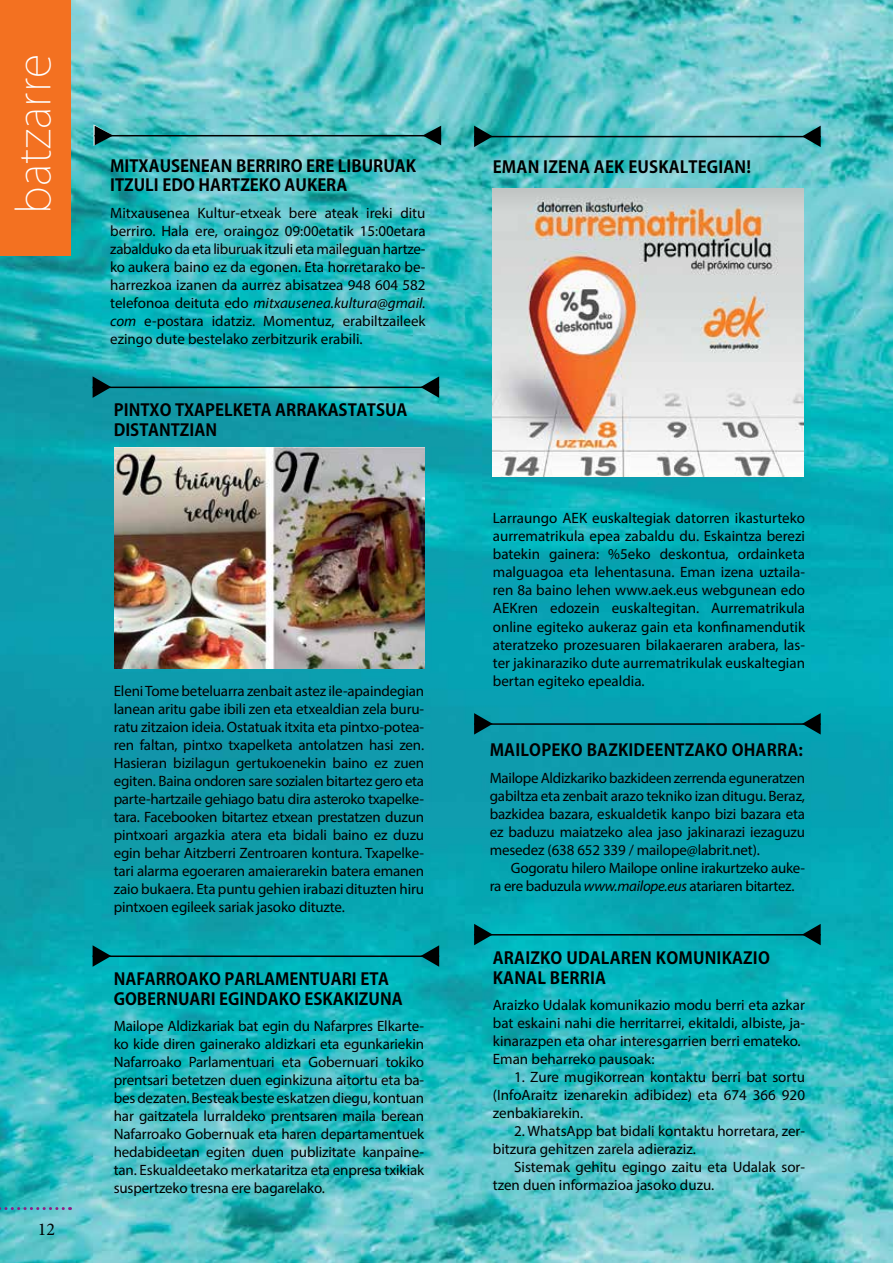
<style>
.page{position:relative;width:893px;height:1263px;background:#fff}
.page>*{position:absolute;margin:0;border:0;box-sizing:border-box;transform-origin:0 0}
.t1{font:200 45px "Koz Go Pr 6 N";color:#fff}
.t2{font:18px "Minion Pro";color:#000}
.t3{font:700 16.5px/19.8px "Koz Go Pr 6 N";color:#000}
.t4{font:15px/18px "Myriad Pro";color:#000;text-align:justify}
.t5{font:15px/18px "Myriad Pro";letter-spacing:-.02em;color:#000}
.s1{font-style:italic}
</style>
<div class="page">
<img style="left:0;top:0;width:893px;height:1263px">
<svg style="left:0;top:1207px;width:63px;height:3px"></svg>
<div style="left:0;top:0;width:70px;height:255px;background:#f37121"></div>
<img style="left:493px;top:189px;width:310px;height:287px">
<hr style="left:94px;top:135px;width:347px;height:1px;background:#000">
<svg style="left:94px;top:124px;width:19px;height:22px"></svg>
<svg style="left:423px;top:126px;width:18px;height:19px"></svg>
<hr style="left:474px;top:723px;width:347px;height:2px;background:#000">
<svg style="left:474px;top:713px;width:19px;height:21px"></svg>
<svg style="left:802px;top:713px;width:19px;height:21px"></svg>
<hr style="left:474px;top:934px;width:347px;height:1px;background:#000">
<svg style="left:474px;top:924px;width:19px;height:21px"></svg>
<svg style="left:802px;top:924px;width:19px;height:21px"></svg>
<hr style="left:474px;top:136px;width:347px;height:1px;background:#000">
<svg style="left:474px;top:126px;width:19px;height:21px"></svg>
<svg style="left:802px;top:126px;width:19px;height:21px"></svg>
<hr style="left:93px;top:955px;width:346px;height:2px;background:#000">
<svg style="left:93px;top:945px;width:18px;height:22px"></svg>
<svg style="left:421px;top:945px;width:18px;height:22px"></svg>
<hr style="left:93px;top:387px;width:346px;height:1px;background:#000">
<svg style="left:93px;top:376px;width:18px;height:22px"></svg>
<svg style="left:421px;top:376px;width:18px;height:22px"></svg>
<img style="left:115px;top:447px;width:309px;height:222px">
<h1 class="t1" style="left:9px;top:214px;width:161px;rotate:-90deg">batzarre</h1>
<p class="t3" style="left:110px;top:156px;width:307px">MITXAUSENEAN BERRIRO ERE LIBURUAK<br>ITZULI EDO HARTZEKO AUKERA</p>
<p class="t4" style="left:110px;top:204px;width:317px">Mitxausenea Kultur-etxeak bere ateak ireki ditu berriro. Hala ere, oraingoz 09:00etatik 15:00etara zabalduko da eta liburuak itzuli eta maileguan hartze&shy;ko aukera baino ez da egonen. Eta horretarako be&shy;harrezkoa izanen da aurrez abisatzea 948 604 582 telefonoa deituta edo <span class="s1">mitxausenea.kultura@gmail. com</span> e-postara idatziz. Momentuz, erabiltzaileek ezingo dute bestelako zerbitzurik erabili.</p>
<p class="t3" style="left:114px;top:400px;width:295px">PINTXO TXAPELKETA ARRAKASTATSUA<br>DISTANTZIAN</p>
<p class="t2" style="left:38px;top:1217px;width:19px">12</p>
<p class="t4" style="left:114px;top:682px;width:312px">Eleni Tome beteluarra zenbait astez ile-apaindegian lanean aritu gabe ibili zen eta etxealdian zela buru&shy;ratu zitzaion ideia. Ostatuak itxita eta pintxo-potea&shy;ren faltan, pintxo txapelketa antolatzen hasi zen.<br>Hasieran bizilagun gertukoenekin baino ez zuen egiten. Baina ondoren sare sozialen bitartez gero eta parte-hartzaile gehiago batu dira asteroko txapelke&shy;tara. Facebooken bitartez etxean prestatzen duzun pintxoari argazkia atera eta bidali baino ez duzu egin behar Aitzberri Zentroaren kontura. Txapelke&shy;tari alarma egoeraren amaierarekin batera emanen zaio bukaera. Eta puntu gehien irabazi dituzten hiru pintxoen egileek sariak jasoko dituzte.</p>
<p class="t3" style="left:114px;top:969px;width:290px">NAFARROAKO PARLAMENTUARI ETA<br>GOBERNUARI EGINDAKO ESKAKIZUNA</p>
<p class="t4" style="left:114px;top:1017px;width:312px">Mailope Aldizkariak bat egin du Nafarpres Elkarte&shy;ko kide diren gainerako aldizkari eta egunkariekin Nafarroako Parlamentuari eta Gobernuari tokiko prentsari betetzen duen eginkizuna aitortu eta ba&shy;bes dezaten. Besteak beste eskatzen diegu, kontuan har gaitzatela lurraldeko prentsaren maila berean Nafarroako Gobernuak eta haren departamentuek hedabideetan egiten duen publizitate kanpaine&shy;tan. Eskualdeetako merkataritza eta enpresa txikiak suspertzeko tresna ere bagarelako.</p>
<p class="t3" style="left:493px;top:157px;width:260px">EMAN IZENA AEK EUSKALTEGIAN!</p>
<p class="t4" style="left:493px;top:509px;width:314px">Larraungo AEK euskaltegiak datorren ikasturteko aurrematrikula epea zabaldu du. Eskaintza berezi batekin gainera: %5eko deskontua, ordainketa malguagoa eta lehentasuna. Eman izena uztaila&shy;ren 8a baino lehen www.aek.eus webgunean edo AEKren edozein euskaltegitan. Aurrematrikula online egiteko aukeraz gain eta konfinamendutik ateratzeko prozesuaren bilakaeraren arabera, las&shy;ter jakinaraziko dute aurrematrikulak euskaltegian bertan egiteko epealdia.</p>
<p class="t3" style="left:490px;top:740px;width:315px">MAILOPEKO BAZKIDEENTZAKO OHARRA:</p>
<p class="t4" style="left:490px;top:768px;width:317px">Mailope Aldizkariko bazkideen zerrenda eguneratzen gabiltza eta zenbait arazo tekniko izan ditugu. Beraz, bazkidea bazara, eskualdetik kanpo bizi bazara eta ez baduzu maiatzeko alea jaso jakinarazi iezaguzu mesedez (638 652 339 / mailope@labrit.net).</p>
<p class="t5" style="left:490px;top:858px;width:317px;text-indent:21px">Gogoratu hilero Mailope online irakurtzeko auke&shy;ra ere baduzula <span class="s1">www.mailope.eus</span> atariaren bitartez.</p>
<p class="t3" style="left:493px;top:948px;width:279px">ARAIZKO UDALAREN KOMUNIKAZIO<br>KANAL BERRIA</p>
<p class="t4" style="left:493px;top:996px;width:314px;text-align:left">Araizko Udalak komunikazio modu berri eta azkar bat eskaini nahi die herritarrei, ekitaldi, albiste, ja&shy;kinarazpen eta ohar interesgarrien berri emateko.<br>Eman beharreko pausoak:</p>
<p class="t4" style="left:493px;top:1068px;width:314px;text-indent:21px">1. Zure mugikorrean kontaktu berri bat sortu (InfoAraitz izenarekin adibidez) eta 674 366 920 zenbakiarekin.</p>
<p class="t4" style="left:493px;top:1122px;width:314px;text-indent:21px">2. WhatsApp bat bidali kontaktu horretara, zer&shy;bitzura gehitzen zarela adieraziz.</p>
<p class="t4" style="left:493px;top:1158px;width:314px;text-indent:21px">Sistemak gehitu egingo zaitu eta Udalak sor&shy;tzen duen informazioa jasoko duzu.</p>
</div>
